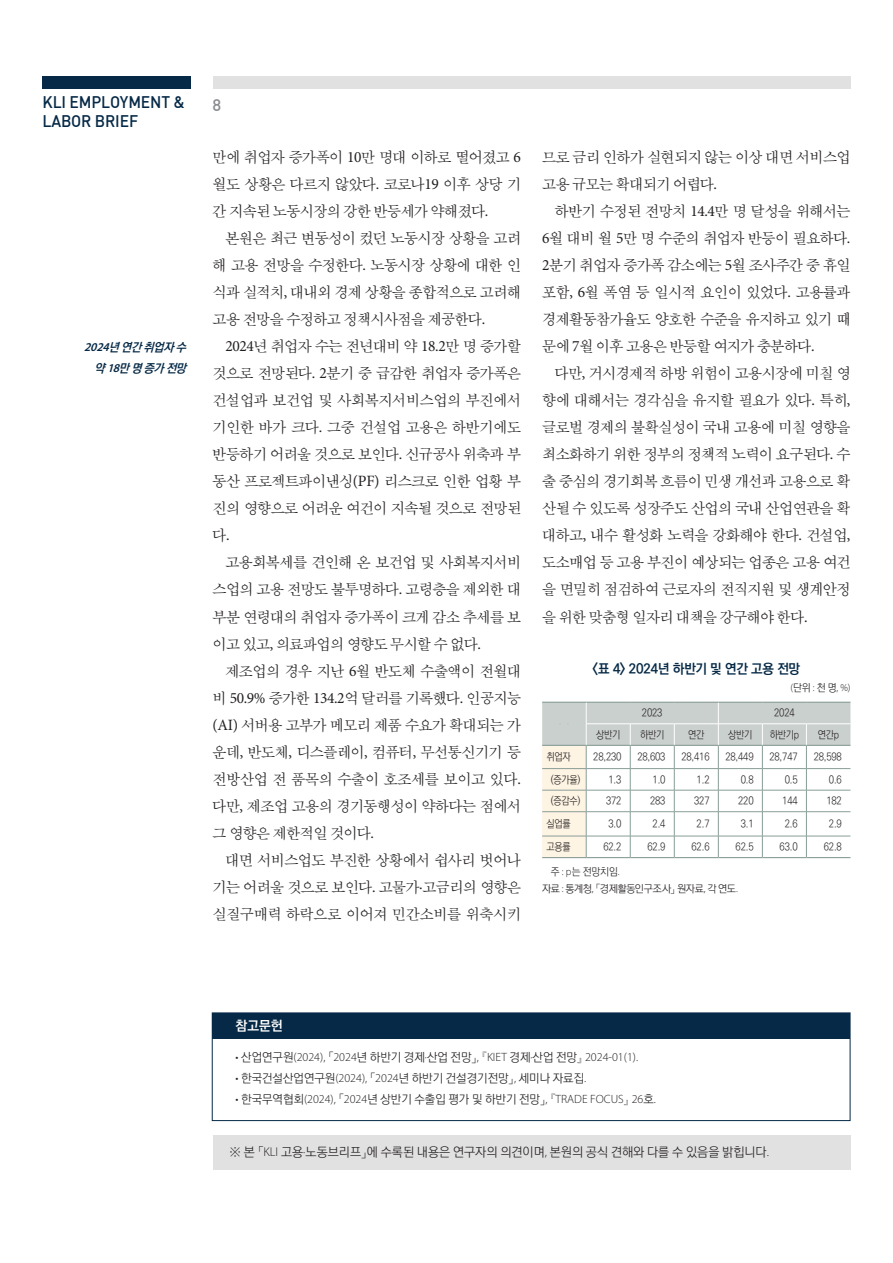
<style>
.page{position:relative;width:893px;height:1263px;background:#fff}
.page>*{position:absolute;margin:0;border:0;box-sizing:border-box;transform-origin:0 0}
.t1{font:16.5px "Dinmed";letter-spacing:-.01em;color:#052946;scale:.95 1}
.t2{font:16.5px "Dinmed";color:#8a8c90}
.본문{font:15.75px/27px "Sand Sm";letter-spacing:-.025em;color:#231f20;text-align:justify}
.캡션제목{font:700 13.5px "Ko Pub Dotum";letter-spacing:-.02em;color:#052946}
.참고문헌-제목{font:700 13.5px "Ko Pub Dotum";color:#fff}
.본문-2{font:300 12.75px "Ko Pub Dotum";color:#231f20}
.참고문헌-내용{font:300 12px "Myriad Pro";color:#231f20}
.참고문헌-내용-2{font:300 12px "Ko Pub Dotum";color:#231f20}
.좌_각주{font:italic 700 12px/21px "Ko Pub Dotum";color:#052946;text-align:right}
.표본문{font:300 10.5px "Ko Pub Dotum";letter-spacing:-.025em;color:#231f20;scale:.9 1}
.자료{font:300 10.5px "Ko Pub Dotum";letter-spacing:-.035em;color:#231f20}
.단위{font:300 10.5px "Myriad Pro";color:#231f20}
.주{font:300 10.5px "Ko Pub Dotum";color:#231f20}
.s1{font-family:"Myriad Pro";font-weight:600}
.s2{font-family:"Minion Pro"}
.s3{font-family:"Ko Pub Dotum"}
.s4{font-family:"Myriad Pro"}
</style>
<div class="page">
<div style="left:213px;top:77px;width:637px;height:12px;background:#e2e1e1"></div>
<div style="left:43px;top:77px;width:148px;height:12px;background:#052946"></div>
<hr style="left:542px;top:857px;width:44px;height:1px;background:#899d97">
<hr style="left:586px;top:857px;width:44px;height:1px;background:#899d97">
<hr style="left:630px;top:857px;width:44px;height:1px;background:#899d97">
<hr style="left:674px;top:857px;width:44px;height:1px;background:#899d97">
<hr style="left:718px;top:857px;width:44px;height:1px;background:#899d97">
<hr style="left:762px;top:857px;width:44px;height:1px;background:#899d97">
<hr style="left:806px;top:857px;width:44px;height:1px;background:#899d97">
<svg style="left:542px;top:702px;width:308px;height:155px"></svg>
<div style="left:213px;top:1135px;width:637px;height:34px;background:#e2e1e1"></div>
<div style="left:212px;top:1013px;width:638px;height:25px;background:#052946"></div>
<div style="left:212px;top:1012px;width:638px;height:109px;border:1px solid #052946"></div>
<p class="t1" style="left:43px;top:91px;width:152px">KLI EMPLOYMENT &amp;</p>
<p class="t2" style="left:213px;top:95px;width:10px">8</p>
<p class="t1" style="left:43px;top:111px;width:102px">LABOR BRIEF</p>
<p class="좌_각주" style="left:84px;top:337px;width:107px"><span class="s1">2024</span>년 연간 취업자 수 약 <span class="s1">18</span>만 명 증가 전망</p>
<p class="본문" style="left:213px;top:145px;width:310px">만에 취업자 증가폭이 <span class="s2">10</span>만 명대 이하로 떨어졌고 <span class="s2">6 </span>월도 상황은 다르지 않았다<span class="s2">.</span> 코로나<span class="s2">19</span> 이후 상당 기 간 지속된 노동시장의 강한 반등세가 약해졌다<span class="s2">.</span></p>
<p class="본문" style="left:213px;top:226px;width:310px;text-indent:13px">본원은 최근 변동성이 컸던 노동시장 상황을 고려 해 고용 전망을 수정한다<span class="s2">.</span> 노동시장 상황에 대한 인 식과 실적치<span class="s2">,</span> 대내외 경제 상황을 종합적으로 고려해 고용 전망을 수정하고 정책시사점을 제공한다<span class="s2">.</span></p>
<p class="본문" style="left:213px;top:334px;width:310px;text-indent:13px"><span class="s2">2024</span>년 취업자 수는 전년대비 약 <span class="s2">18.2</span>만 명 증가할 것으로 전망된다<span class="s2">. 2</span>분기 중 급감한 취업자 증가폭은 건설업과 보건업 및 사회복지서비스업의 부진에서 기인한 바가 크다<span class="s2">.</span> 그중 건설업 고용은 하반기에도 반등하기 어려울 것으로 보인다<span class="s2">.</span> 신규공사 위축과 부 동산 프로젝트파이낸싱<span class="s2">(PF)</span> 리스크로 인한 업황 부 진의 영향으로 어려운 여건이 지속될 것으로 전망된 다<span class="s2">.</span></p>
<p class="본문" style="left:213px;top:550px;width:310px;text-indent:13px">고용회복세를 견인해 온 보건업 및 사회복지서비 스업의 고용 전망도 불투명하다<span class="s2">.</span> 고령층을 제외한 대 부분 연령대의 취업자 증가폭이 크게 감소 추세를 보 이고 있고<span class="s2">,</span> 의료파업의 영향도 무시할 수 없다<span class="s2">.</span></p>
<p class="본문" style="left:213px;top:658px;width:310px;text-indent:13px">제조업의 경우 지난 <span class="s2">6</span>월 반도체 수출액이 전월대 비 <span class="s2">50.9%</span> 증가한 <span class="s2">134.2</span>억 달러를 기록했다<span class="s2">.</span> 인공지능 <span class="s2">(AI)</span> 서버용 고부가 메모리 제품 수요가 확대되는 가 운데<span class="s2">,</span> 반도체<span class="s2">,</span> 디스플레이<span class="s2">,</span> 컴퓨터<span class="s2">,</span> 무선통신기기 등 전방산업 전 품목의 수출이 호조세를 보이고 있다<span class="s2">. </span>다만<span class="s2">,</span> 제조업 고용의 경기동행성이 약하다는 점에서 그 영향은 제한적일 것이다<span class="s2">.</span></p>
<p class="본문" style="left:213px;top:847px;width:310px;text-indent:13px">대면 서비스업도 부진한 상황에서 쉽사리 벗어나 기는 어려울 것으로 보인다<span class="s2">.</span> 고물가<span class="s2">·</span>고금리의 영향은 실질구매력 하락으로 이어져 민간소비를 위축시키</p>
<p class="본문" style="left:542px;top:145px;width:310px">므로 금리 인하가 실현되지 않는 이상 대면 서비스업 고용 규모는 확대되기 어렵다<span class="s2">.</span></p>
<p class="본문" style="left:542px;top:199px;width:310px;text-indent:13px">하반기 수정된 전망치 <span class="s2">14.4</span>만 명 달성을 위해서는 <span class="s2">6</span>월 대비 월 <span class="s2">5</span>만 명 수준의 취업자 반등이 필요하다<span class="s2">.<br>2</span>분기 취업자 증가폭 감소에는 <span class="s2">5</span>월 조사주간 중 휴일 포함<span class="s2">, 6</span>월 폭염 등 일시적 요인이 있었다<span class="s2">.</span> 고용률과 경제활동참가율도 양호한 수준을 유지하고 있기 때 문에 <span class="s2">7</span>월 이후 고용은 반등할 여지가 충분하다<span class="s2">.</span></p>
<p class="본문" style="left:542px;top:361px;width:310px;text-indent:13px">다만<span class="s2">,</span> 거시경제적 하방 위험이 고용시장에 미칠 영 향에 대해서는 경각심을 유지할 필요가 있다<span class="s2">.</span> 특히<span class="s2">, </span>글로벌 경제의 불확실성이 국내 고용에 미칠 영향을 최소화하기 위한 정부의 정책적 노력이 요구된다<span class="s2">.</span> 수 출 중심의 경기회복 흐름이 민생 개선과 고용으로 확 산될 수 있도록 성장주도 산업의 국내 산업연관을 확 대하고<span class="s2">,</span> 내수 활성화 노력을 강화해야 한다<span class="s2">.</span> 건설업<span class="s2">, </span>도소매업 등 고용 부진이 예상되는 업종은 고용 여건 을 면밀히 점검하여 근로자의 전직지원 및 생계안정 을 위한 맞춤형 일자리 대책을 강구해야 한다<span class="s2">.</span></p>
<p class="캡션제목" style="left:593px;top:662px;width:209px">&lt;표 4&gt; 2024년 하반기 및 연간 고용 전망</p>
<p class="단위" style="left:790px;top:681px;width:62px">(<span class="s3">단위</span> : <span class="s3">천 명</span>, %)</p>
<p class="표본문" style="left:642px;top:708px;width:24px">2023</p>
<p class="표본문" style="left:774px;top:708px;width:24px">2024</p>
<p class="표본문" style="left:596px;top:729px;width:28px">상반기</p>
<p class="표본문" style="left:640px;top:729px;width:28px">하반기</p>
<p class="표본문" style="left:688px;top:729px;width:20px">연간</p>
<p class="표본문" style="left:728px;top:729px;width:28px">상반기</p>
<p class="표본문" style="left:770px;top:729px;width:34px">하반기p</p>
<p class="표본문" style="left:818px;top:729px;width:25px">연간p</p>
<p class="표본문" style="left:546px;top:752px;width:28px">취업자</p>
<p class="표본문" style="left:593px;top:752px;width:33px">28,230</p>
<p class="표본문" style="left:637px;top:752px;width:33px">28,603</p>
<p class="표본문" style="left:681px;top:752px;width:33px">28,416</p>
<p class="표본문" style="left:725px;top:752px;width:33px">28,449</p>
<p class="표본문" style="left:769px;top:752px;width:33px">28,747</p>
<p class="표본문" style="left:814px;top:752px;width:33px">28,598</p>
<p class="표본문" style="left:551px;top:774px;width:34px">(증가율)</p>
<p class="표본문" style="left:609px;top:774px;width:16px">1.3</p>
<p class="표본문" style="left:653px;top:774px;width:16px">1.0</p>
<p class="표본문" style="left:697px;top:774px;width:16px">1.2</p>
<p class="표본문" style="left:741px;top:774px;width:16px">0.8</p>
<p class="표본문" style="left:785px;top:774px;width:16px">0.5</p>
<p class="표본문" style="left:829px;top:774px;width:16px">0.6</p>
<p class="표본문" style="left:551px;top:796px;width:34px">(증감수)</p>
<p class="표본문" style="left:606px;top:796px;width:19px">372</p>
<p class="표본문" style="left:650px;top:796px;width:19px">283</p>
<p class="표본문" style="left:694px;top:796px;width:19px">327</p>
<p class="표본문" style="left:738px;top:796px;width:19px">220</p>
<p class="표본문" style="left:782px;top:796px;width:19px">144</p>
<p class="표본문" style="left:826px;top:796px;width:19px">182</p>
<p class="표본문" style="left:546px;top:818px;width:28px">실업률</p>
<p class="표본문" style="left:609px;top:818px;width:16px">3.0</p>
<p class="표본문" style="left:653px;top:818px;width:16px">2.4</p>
<p class="표본문" style="left:697px;top:818px;width:16px">2.7</p>
<p class="표본문" style="left:741px;top:818px;width:16px">3.1</p>
<p class="표본문" style="left:785px;top:818px;width:16px">2.6</p>
<p class="표본문" style="left:829px;top:818px;width:16px">2.9</p>
<p class="표본문" style="left:546px;top:841px;width:28px">고용률</p>
<p class="표본문" style="left:603px;top:841px;width:22px">62.2</p>
<p class="표본문" style="left:647px;top:841px;width:22px">62.9</p>
<p class="표본문" style="left:692px;top:841px;width:22px">62.6</p>
<p class="표본문" style="left:736px;top:841px;width:22px">62.5</p>
<p class="표본문" style="left:780px;top:841px;width:22px">63.0</p>
<p class="표본문" style="left:824px;top:841px;width:22px">62.8</p>
<p class="주" style="left:551px;top:867px;width:70px">주 <span class="s4">: p</span>는 전망치임<span class="s4">.</span></p>
<p class="자료" style="left:542px;top:884px;width:197px">자료 <span class="s4">:</span> 통계청<span class="s4">,</span> 「경제활동인구조사」 원자료<span class="s4">,</span> 각 연도<span class="s4">.</span></p>
<p class="참고문헌-제목" style="left:236px;top:1019px;width:49px">참고문헌</p>
<p class="참고문헌-내용" style="left:236px;top:1050px;width:404px">• <span class="s3">산업연구원</span>(2024), <span class="s3">「</span>2024<span class="s3">년 하반기 경제</span>·<span class="s3">산업 전망」</span>, <span class="s3">『</span>KIET <span class="s3">경제</span>·<span class="s3">산업 전망』</span> 2024-01(1).</p>
<p class="참고문헌-내용-2" style="left:236px;top:1072px;width:352px"><span class="s4">•</span> 한국건설산업연구원<span class="s4">(2024),</span> 「<span class="s4">2024</span>년 하반기 건설경기전망」<span class="s4">,</span> 세미나 자료집<span class="s4">.</span></p>
<p class="참고문헌-내용" style="left:236px;top:1092px;width:422px">• <span class="s3">한국무역협회</span>(2024), <span class="s3">「</span>2024<span class="s3">년 상반기 수출입 평가 및 하반기 전망」</span>, <span class="s3">『</span>TRADE FOCUS<span class="s3">』</span> 26<span class="s3">호</span>.</p>
<p class="본문-2" style="left:230px;top:1146px;width:541px">※ 본 「<span class="s4">KLI</span> 고용<span class="s4">·</span>노동브리프」에 수록된 내용은 연구자의 의견이며<span class="s4">,</span> 본원의 공식 견해와 다를 수 있음을 밝힙니다<span class="s4">.</span></p>
</div>
